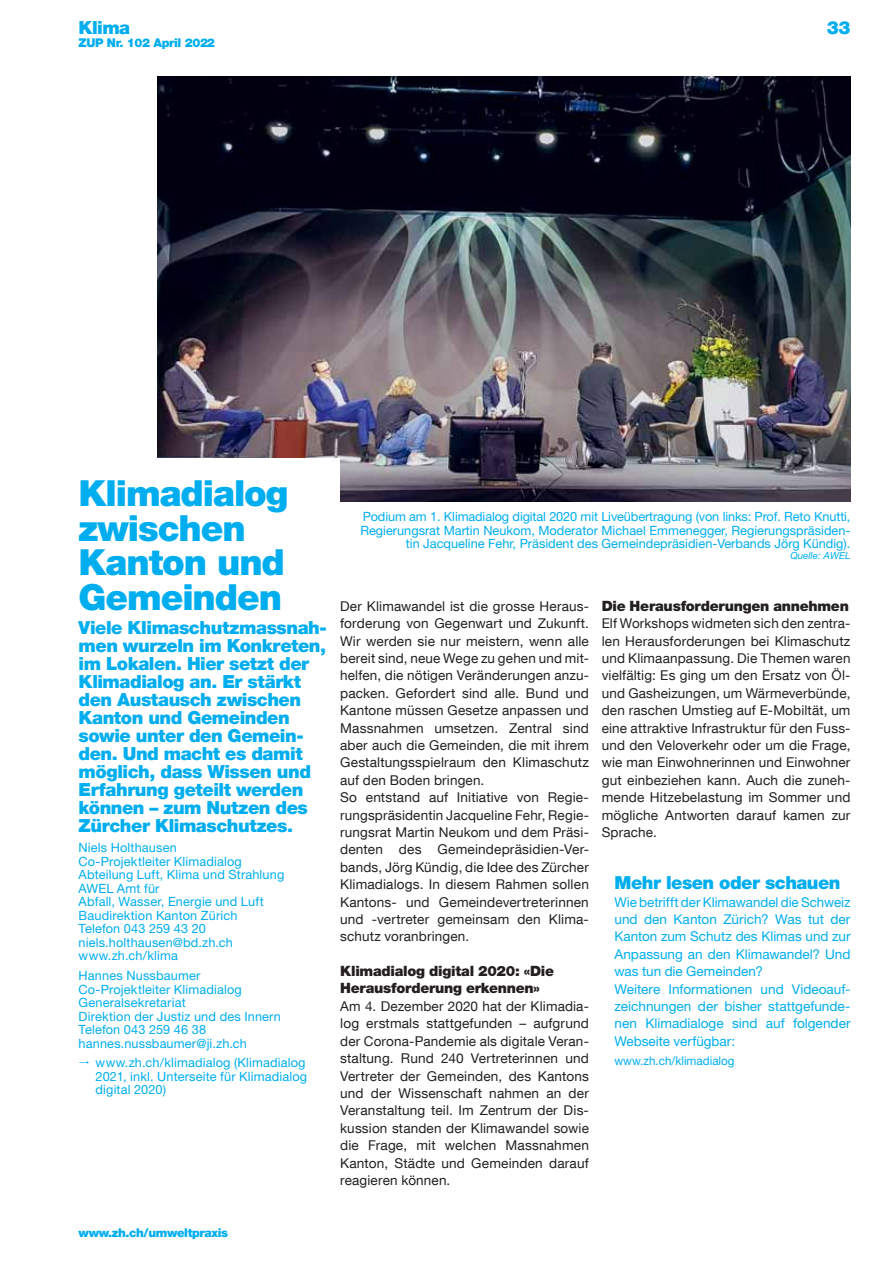
<style>
.page{position:relative;width:893px;height:1263px;background:#fff}
.page>*{position:absolute;margin:0;border:0;box-sizing:border-box;transform-origin:0 0}
.t1{font:900 36px/34.5px "Helvetica Neue LT Std";letter-spacing:-.03em;color:#00aeef}
.t2{font:900 18px/18px "Helvetica Neue LT Com";letter-spacing:-.025em;color:#00aeef}
.t3{font:900 18px "Helvetica Neue LT Std";letter-spacing:-.03em;color:#00aeef}
.t4{font:900 14.25px/16.4px "Helvetica Neue LT Std";letter-spacing:-.015em;color:#231f20}
.t5{font:13.5px/17.4px "Helvetica Neue LT Com";letter-spacing:.01em;color:#231f20;text-align:justify}
.t6{font:13.5px/17.4px "Helvetica Neue LT Std";color:#00aeef}
.t7{font:12.75px/13.5px "Helvetica Neue LT Std";letter-spacing:.01em;color:#00aeef}
.t8{font:900 12px "Helvetica Neue LT Com";letter-spacing:-.03em;color:#00aeef}
.t9{font:12px "Helvetica Neue LT Std";color:#00aeef}
.t10{font:italic 9.75px "Helvetica Neue LT Std";color:#00aeef}
</style>
<div class="page">
<img style="left:157px;top:77px;width:693px;height:425px">
<div style="left:79px;top:458px;width:261px;height:342px;background:#fff"></div>
<h2 class="t2" style="left:79px;top:21px;width:53px">Klima</h2>
<p class="t8" style="left:79px;top:38px;width:138px">ZUP Nr. 102 April 2022</p>
<h2 class="t2" style="left:827px;top:21px;width:25px">33</h2>
<h1 class="t1" style="left:79px;top:480px;width:211px">Klimadialog zwischen<br>Kanton und<br>Gemeinden</h1>
<p class="t2" style="left:79px;top:621px;width:250px">Viele Klimaschutzmassnah&shy;men wurzeln im Konkreten, im Lokalen. Hier setzt der<br>Klimadialog an. Er stärkt den Austausch zwischen<br>Kanton und Gemeinden sowie unter den Gemein&shy;den. Und macht es damit möglich, dass Wissen und<br>Erfahrung geteilt werden können – zum Nutzen des<br>Zürcher Klimaschutzes.</p>
<p class="t7" style="left:79px;top:842px;width:207px">Niels Holthausen<br>Co-Projektleiter Klimadialog<br>Abteilung Luft, Klima und Strahlung<br>AWEL Amt für<br>Abfall, Wasser, Energie und Luft<br>Baudirektion Kanton Zürich<br>Telefon 043 259 43 20 niels.holthausen@bd.zh.ch www.zh.ch/klima</p>
<p class="t7" style="left:79px;top:970px;width:204px">Hannes Nussbaumer<br>Co-Projektleiter Klimadialog<br>Generalsekretariat<br>Direktion der Justiz und des Innern<br>Telefon 043 259 46 38 hannes.nussbaumer@ji.zh.ch</p>
<p class="t7" style="left:96px;top:1058px;width:213px">www.zh.ch/klimadialog (Klimadialog<br>2021, inkl. Unterseite für Klimadialog digital 2020)</p>
<p class="t7" style="left:360px;top:511px;width:492px;text-align:right">Podium am 1. Klimadialog digital 2020 mit Liveübertragung (von links: Prof. Reto Knutti,<br>Regierungsrat Martin Neukom, Moderator Michael Emmenegger, Regierungspräsiden&shy;tin Jacqueline Fehr, Präsident des Gemeindepräsidien-Verbands Jörg Kündig).</p>
<p class="t10" style="left:790px;top:552px;width:62px">Quelle: AWEL</p>
<p class="t5" style="left:340px;top:599px;width:250px;text-align:left">Der Klimawandel ist die grosse Heraus&shy;forderung von Gegenwart und Zukunft.<br>Wir werden sie nur meistern, wenn alle bereit sind, neue Wege zu gehen und mit&shy;helfen, die nötigen Veränderungen anzu&shy;packen. Gefordert sind alle. Bund und Kantone müssen Gesetze anpassen und Massnahmen umsetzen. Zentral sind aber auch die Gemeinden, die mit ihrem Gestaltungsspielraum den Klimaschutz auf den Boden bringen.<br>So entstand auf Initiative von Regie&shy;rungspräsidentin Jacqueline Fehr, Regie&shy;rungsrat Martin Neukom und dem Präsi&shy;denten des Gemeindepräsidien-Ver&shy;bands, Jörg Kündig, die Idee des Zürcher Klimadialogs. In diesem Rahmen sollen Kantons- und Gemeindevertreterinnen und -vertreter gemeinsam den Klima&shy;schutz voranbringen.</p>
<p class="t4" style="left:340px;top:964px;width:215px">Klimadialog digital 2020: «Die<br>Herausforderung erkennen»</p>
<p class="t5" style="left:340px;top:999px;width:250px">Am 4. Dezember 2020 hat der Klimadia&shy;log erstmals stattgefunden – aufgrund der Corona-Pandemie als digitale Veran&shy;staltung. Rund 240 Vertreterinnen und Vertreter der Gemeinden, des Kantons und der Wissenschaft nahmen an der Veranstaltung teil. Im Zentrum der Dis&shy;kussion standen der Klimawandel sowie die Frage, mit welchen Massnahmen Kanton, Städte und Gemeinden darauf reagieren können.</p>
<p class="t4" style="left:602px;top:599px;width:249px">Die Herausforderungen annehmen</p>
<p class="t5" style="left:602px;top:616px;width:250px">Elf Workshops widmeten sich den zentra&shy;len Herausforderungen bei Klimaschutz und Klimaanpassung. Die Themen waren vielfältig: Es ging um den Ersatz von Öl&shy;und Gasheizungen, um Wärmeverbünde, den raschen Umstieg auf E-Mobiltät, um eine attraktive Infrastruktur für den Fuss&shy;und den Veloverkehr oder um die Frage, wie man Einwohnerinnen und Einwohner gut einbeziehen kann. Auch die zuneh&shy;mende Hitzebelastung im Sommer und mögliche Antworten darauf kamen zur Sprache.</p>
<h2 class="t3" style="left:614px;top:876px;width:228px">Mehr lesen oder schauen</h2>
<p class="t6" style="left:614px;top:895px;width:238px">Wie betrifft der Klimawandel die Schweiz und den Kanton Zürich? Was tut der Kanton zum Schutz des Klimas und zur Anpassung an den Klimawandel? Und was tun die Gemeinden?<br>Weitere Informationen und Videoauf&shy;zeichnungen der bisher stattgefunde&shy;nen Klimadialoge sind auf folgender Webseite verfügbar:</p>
<p class="t9" style="left:614px;top:1056px;width:122px">www.zh.ch/klimadialog</p>
<p class="t8" style="left:79px;top:1228px;width:151px">www.zh.ch/umweltpraxis</p>
</div>
